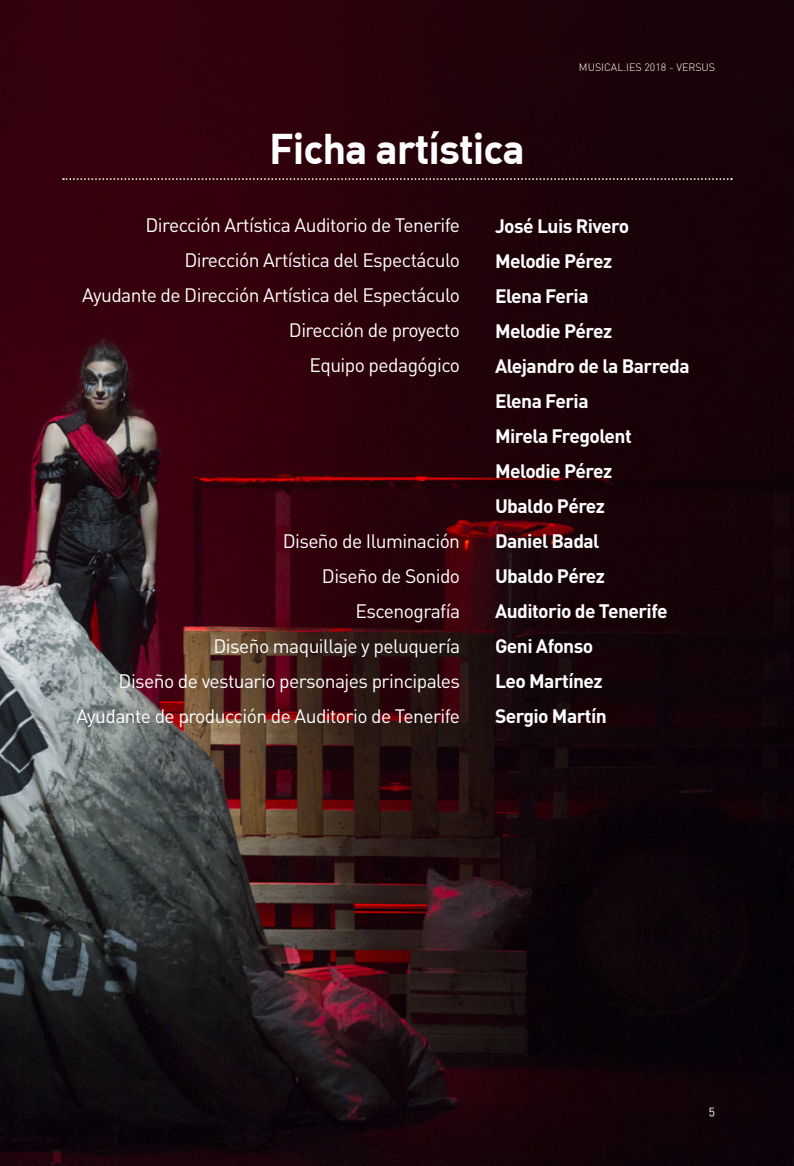
<style>
.page{position:relative;width:794px;height:1166px;background:#fff}
.page>*{position:absolute;margin:0;border:0;box-sizing:border-box;transform-origin:0 0}
.t1{font:700 42px "DIN Alternate";letter-spacing:-.025em;color:#fff}
.t2{font:19.25px/35px "DIN";letter-spacing:-.03em;color:#fff;text-align:right}
.t3{font:700 19.25px/35px "DIN";letter-spacing:-.03em;color:#fff}
.t4{font:12.25px "DIN Regular Alternate";color:#fff}
.t5{font:300 10.67px "DIN Pro";color:#fff}
</style>
<div class="page">
<img style="left:0;top:0;width:794px;height:1166px">
<svg style="left:63px;top:178px;width:669px;height:2px"></svg>
<h1 class="t1" style="left:269px;top:121px;width:257px">Ficha artística</h1>
<p class="t5" style="left:579px;top:60px;width:138px">MUSICAL.IES 2018 - VERSUS</p>
<p class="t2" style="left:82px;top:208px;width:379px">Dirección Artística Auditorio de Tenerife Dirección Artística del Espectáculo<br>Ayudante de Dirección Artística del Espectáculo Dirección de proyecto<br>Equipo pedagógico</p>
<p class="t2" style="left:76px;top:523px;width:385px">Diseño de Iluminación<br>Diseño de Sonido<br>Escenografía<br>Diseño maquillaje y peluquería<br>Diseño de vestuario personajes principales<br>Ayudante de producción de Auditorio de Tenerife</p>
<p class="t3" style="left:495px;top:207px;width:196px">José Luis Rivero<br>Melodie Pérez<br>Elena Feria<br>Melodie Pérez<br>Alejandro de la Barreda<br>Elena Feria<br>Mirela Fregolent<br>Melodie Pérez<br>Ubaldo Pérez<br>Daniel Badal<br>Ubaldo Pérez<br>Auditorio de Tenerife<br>Geni Afonso<br>Leo Martínez<br>Sergio Martín</p>
<p class="t4" style="left:709px;top:1103px;width:8px">5</p>
</div>
